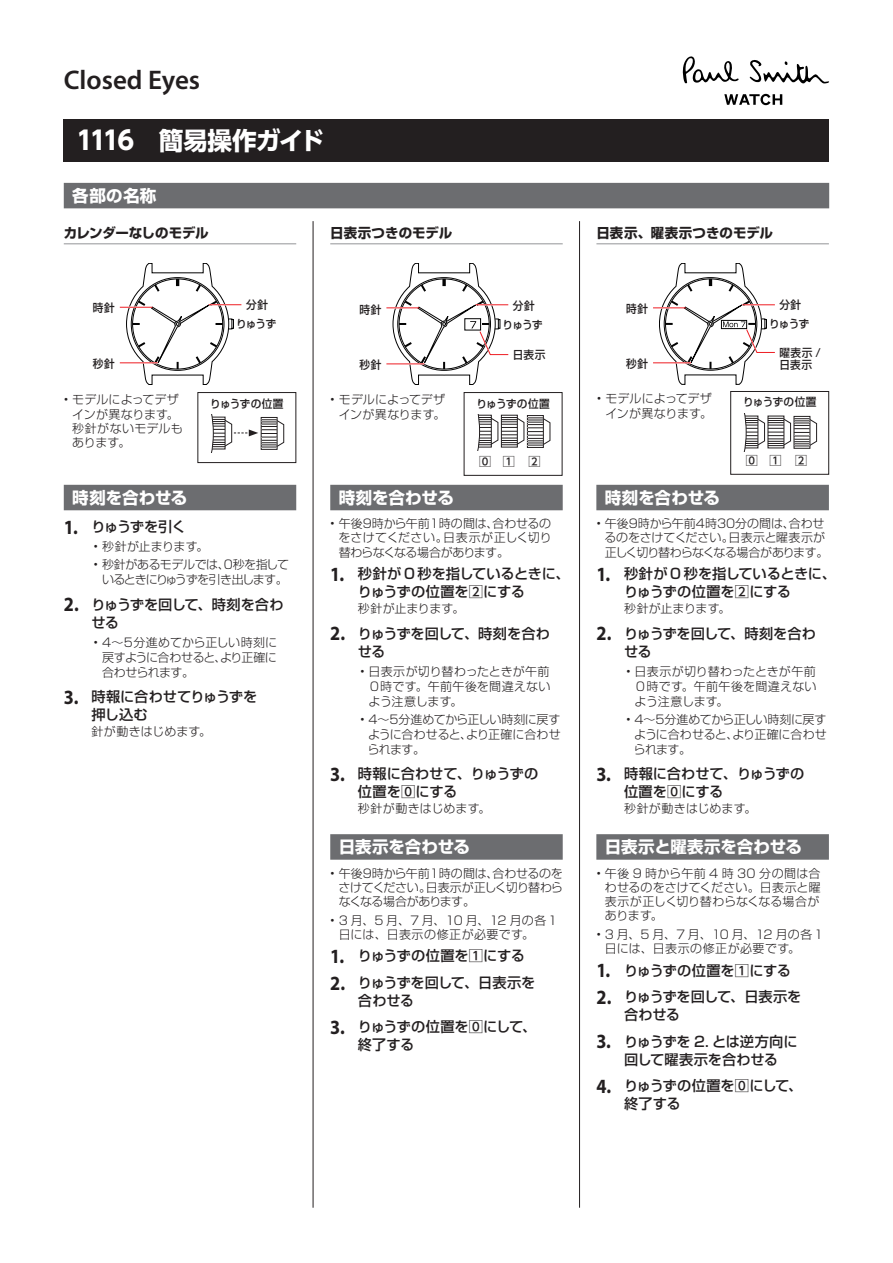
<style>
.page{position:relative;width:893px;height:1263px;background:#fff}
.page>*{position:absolute;margin:0;border:0;box-sizing:border-box;transform-origin:0 0}
.t1{font:600 27px "Myriad Pro";color:#231f20}
.t2{font:700 24.75px "UD Shin Go Pro";letter-spacing:-.03em;color:#fff}
.t3{font:700 16.5px "Shin Go Pro";letter-spacing:-.005em;color:#fff}
.t4{font:500 14.25px/18px "Shin Go Pro";letter-spacing:-.015em;color:#231f20}
.t5{font:500 14.25px/18px "Shin Go Pro";letter-spacing:-.035em;color:#231f20}
.t6{font:500 14.25px "Shin Go Pro";letter-spacing:-.07em;color:#231f20}
.t7{font:700 13.5px "Shin Go Pro";color:#231f20}
.t8{font:700 13.5px "Shin Go Pro";letter-spacing:-.025em;color:#231f20}
.t9{font:300 12px/14.2px "Shin Go Pro";letter-spacing:-.01em;color:#231f20;text-align:justify}
.t10{font:300 12px/14.2px "Shin Go Pro";letter-spacing:.035em;color:#231f20}
.t11{font:300 12px/14.2px "Shin Go Pro";letter-spacing:.015em;color:#231f20}
.t12{font:300 12px/15px "Shin Go Pro";letter-spacing:-.05em;color:#231f20;text-align:center}
.t13{font:500 12px "UD Shin Go Pro";letter-spacing:1.055em;color:#231f20}
.t14{font:500 11.25px/18.8px "Shin Go Pro";letter-spacing:.035em;color:#231f20;text-align:center;scale:.95 1}
.t15{font:500 11.25px "Shin Go Pro";letter-spacing:-.025em;color:#231f20;scale:.95 1}
.s1{font-size:25.5px}
.s2{font-family:"Myriad Pro";font-weight:700;font-size:20.25px}
.s3{font-family:"UD Shin Go Pro"}
</style>
<div class="page">
<hr style="left:313px;top:221px;width:1px;height:987px;background:#231f20">
<div style="left:64px;top:183px;width:765px;height:25px;background:#6c6d70"></div>
<svg style="left:477px;top:414px;width:74px;height:36px"></svg>
<div style="left:464px;top:392px;width:98px;height:84px;border:1px solid #231f20"></div>
<hr style="left:64px;top:243px;width:232px;height:1px;background:#939598">
<hr style="left:579px;top:221px;width:1px;height:987px;background:#231f20">
<hr style="left:120px;top:362px;width:38px;height:1px;background:#ee1d23">
<hr style="left:209px;top:304px;width:32px;height:1px;background:#ee1d23">
<hr style="left:330px;top:243px;width:233px;height:1px;background:#939598">
<hr style="left:596px;top:243px;width:233px;height:1px;background:#939598">
<hr style="left:386px;top:363px;width:38px;height:1px;background:#ee1d23">
<svg style="left:744px;top:413px;width:73px;height:38px"></svg>
<div style="left:730px;top:391px;width:99px;height:84px;border:1px solid #231f20"></div>
<hr style="left:653px;top:362px;width:38px;height:1px;background:#ee1d23">
<div style="left:64px;top:485px;width:232px;height:25px;background:#6c6d70"></div>
<div style="left:330px;top:485px;width:233px;height:25px;background:#6c6d70"></div>
<div style="left:330px;top:834px;width:233px;height:26px;background:#6c6d70"></div>
<div style="left:596px;top:485px;width:233px;height:25px;background:#6c6d70"></div>
<div style="left:596px;top:834px;width:233px;height:26px;background:#6c6d70"></div>
<svg style="left:123px;top:263px;width:111px;height:122px"></svg>
<hr style="left:120px;top:307px;width:32px;height:1px;background:#ee1d23">
<svg style="left:390px;top:263px;width:119px;height:122px"></svg>
<hr style="left:386px;top:307px;width:33px;height:1px;background:#ee1d23">
<svg style="left:657px;top:263px;width:118px;height:122px"></svg>
<hr style="left:653px;top:307px;width:33px;height:1px;background:#ee1d23">
<div style="left:197px;top:392px;width:99px;height:71px;border:1px solid #231f20"></div>
<svg style="left:211px;top:414px;width:73px;height:38px"></svg>
<svg style="left:682px;top:56px;width:57px;height:27px"></svg>
<svg style="left:750px;top:60px;width:79px;height:24px"></svg>
<svg style="left:724px;top:94px;width:58px;height:11px"></svg>
<div style="left:64px;top:119px;width:765px;height:43px;background:#231f20"></div>
<h1 class="t1" style="left:64px;top:63px;width:138px">Closed Eyes</h1>
<h2 class="t2" style="left:77px;top:120px;width:250px"><span class="s1">1116</span> 簡易操作ガイド</h2>
<h3 class="t3" style="left:72px;top:183px;width:86px">各部の名称</h3>
<p class="t8" style="left:64px;top:222px;width:146px">カレンダーなしのモデル</p>
<p class="t7" style="left:330px;top:222px;width:123px">日表示つきのモデル</p>
<p class="t7" style="left:596px;top:222px;width:178px">日表示、曜表示つきのモデル</p>
<p class="t14" style="left:93px;top:297px;width:25px">時針</p>
<p class="t14" style="left:93px;top:352px;width:25px">秒針</p>
<p class="t14" style="left:236px;top:294px;width:44px">分針<br>りゅうず</p>
<p class="t14" style="left:360px;top:299px;width:25px">時針</p>
<p class="t14" style="left:359px;top:354px;width:25px">秒針</p>
<p class="t14" style="left:503px;top:295px;width:44px">分針<br>りゅうず</p>
<p class="t14" style="left:513px;top:344px;width:36px">日表示</p>
<p class="t14" style="left:626px;top:298px;width:25px">時針</p>
<p class="t14" style="left:626px;top:352px;width:25px">秒針</p>
<p class="t14" style="left:769px;top:294px;width:44px">分針<br>りゅうず</p>
<p class="t14" style="left:779px;top:346px;width:45px;line-height:12px;text-align:left">曜表示 /日表示</p>
<p class="t11" style="left:72px;top:391px;width:112px;text-indent:-9px">• モデルによってデザインが異なります。秒針がないモデルもあります。</p>
<p class="t15" style="left:210px;top:394px;width:79px">りゅうずの位置</p>
<p class="t9" style="left:597px;top:390px;width:117px;text-align:right">• モデルによってデザインが異なります。</p>
<p class="t9" style="left:330px;top:391px;width:117px;text-align:right">• モデルによってデザインが異なります。</p>
<p class="t15" style="left:743px;top:393px;width:79px">りゅうずの位置</p>
<p class="t13" style="left:746px;top:450px;width:63px">012</p>
<p class="t15" style="left:477px;top:394px;width:79px">りゅうずの位置</p>
<p class="t13" style="left:479px;top:451px;width:63px">012</p>
<h3 class="t3" style="left:72px;top:485px;width:117px">時刻を合わせる</h3>
<p class="t6" style="left:64px;top:515px;width:124px"><span class="s2">1.</span> りゅうずを引く</p>
<p class="t9" style="left:94px;top:538px;width:116px">• 秒針が止まります。</p>
<p class="t12" style="left:94px;top:556px;width:197px">• 秒針があるモデルでは、0秒を指しているときにりゅうずを引き出します。</p>
<p class="t5" style="left:91px;top:593px;width:194px;text-indent:-28px"><span class="s2">2.</span> りゅうずを回して、時刻を合わせる</p>
<p class="t9" style="left:102px;top:633px;width:177px;line-height:15px;text-indent:-9px">• 4〜5分進めてから正しい時刻に戻すように合わせると、より正確に合わせられます。</p>
<p class="t4" style="left:91px;top:686px;width:167px;text-indent:-28px"><span class="s2">3.</span> 時報に合わせてりゅうずを押し込む</p>
<p class="t11" style="left:91px;top:723px;width:121px">針が動きはじめます。</p>
<h3 class="t3" style="left:339px;top:485px;width:117px">時刻を合わせる</h3>
<p class="t9" style="left:338px;top:515px;width:215px;text-indent:-8px">• 午後9時から午前1時の間は、合わせるのをさけてください。日表示が正しく切り替わらなくなる場合があります。</p>
<p class="t4" style="left:358px;top:563px;width:213px;text-indent:-28px"><span class="s2">1.</span> 秒針が 0 秒を指しているときに、りゅうずの位置を<span class="s3">2</span>にする</p>
<p class="t9" style="left:358px;top:600px;width:108px">秒針が止まります。</p>
<p class="t5" style="left:358px;top:623px;width:194px;text-indent:-28px"><span class="s2">2.</span> りゅうずを回して、時刻を合わせる</p>
<p class="t9" style="left:369px;top:662px;width:183px;line-height:15px;text-indent:-9px">• 日表示が切り替わったときが午前０時です。午前午後を間違えないよう注意します。</p>
<p class="t9" style="left:368px;top:710px;width:195px;line-height:15px;text-indent:-8px">• 4〜5分進めてから正しい時刻に戻すように合わせると、より正確に合わせられます。</p>
<p class="t4" style="left:358px;top:763px;width:182px;text-indent:-28px"><span class="s2">3.</span> 時報に合わせて、りゅうずの位置を<span class="s3">0</span>にする</p>
<p class="t11" style="left:358px;top:800px;width:134px">秒針が動きはじめます。</p>
<h3 class="t3" style="left:339px;top:834px;width:133px">日表示を合わせる</h3>
<p class="t9" style="left:338px;top:864px;width:226px;text-indent:-8px">• 午後9時から午前1時の間は、合わせるのをさけてください。日表示が正しく切り替わらなくなる場合があります。</p>
<p class="t10" style="left:339px;top:911px;width:220px;text-indent:-9px">• 3 月、5 月、7 月、10 月、12 月の各1日には、日表示の修正が必要です。</p>
<p class="t4" style="left:330px;top:945px;width:196px"><span class="s2">1.</span> りゅうずの位置を<span class="s3">1</span>にする</p>
<p class="t4" style="left:358px;top:972px;width:179px;text-indent:-28px"><span class="s2">2.</span> りゅうずを回して、日表示を合わせる</p>
<p class="t4" style="left:358px;top:1016px;width:180px;text-indent:-28px"><span class="s2">3.</span> りゅうずの位置を<span class="s3">0</span>にして、終了する</p>
<h3 class="t3" style="left:605px;top:485px;width:117px">時刻を合わせる</h3>
<p class="t9" style="left:604px;top:515px;width:225px;text-align:left;text-indent:-8px">• 午後9時から午前4時30分の間は、合わせるのをさけてください。日表示と曜表示が正しく切り替わらなくなる場合があります。</p>
<p class="t4" style="left:624px;top:563px;width:214px;text-indent:-28px"><span class="s2">1.</span> 秒針が 0 秒を指しているときに、りゅうずの位置を<span class="s3">2</span>にする</p>
<p class="t9" style="left:624px;top:600px;width:108px">秒針が止まります。</p>
<p class="t5" style="left:624px;top:623px;width:194px;text-indent:-28px"><span class="s2">2.</span> りゅうずを回して、時刻を合わせる</p>
<p class="t9" style="left:635px;top:662px;width:183px;line-height:15px;text-indent:-9px">• 日表示が切り替わったときが午前０時です。午前午後を間違えないよう注意します。</p>
<p class="t9" style="left:634px;top:710px;width:195px;line-height:15px;text-indent:-8px">• 4〜5分進めてから正しい時刻に戻すように合わせると、より正確に合わせられます。</p>
<p class="t4" style="left:624px;top:763px;width:182px;text-indent:-28px"><span class="s2">3.</span> 時報に合わせて、りゅうずの位置を<span class="s3">0</span>にする</p>
<p class="t11" style="left:624px;top:800px;width:134px">秒針が動きはじめます。</p>
<h3 class="t3" style="left:605px;top:834px;width:199px">日表示と曜表示を合わせる</h3>
<p class="t9" style="left:605px;top:864px;width:217px;text-indent:-9px">• 午後 9 時から午前 4 時 30 分の間は合わせるのをさけてください。日表示と曜表示が正しく切り替わらなくなる場合があります。</p>
<p class="t10" style="left:605px;top:925px;width:220px;text-indent:-9px">• 3 月、5 月、7 月、10 月、12 月の各1日には、日表示の修正が必要です。</p>
<p class="t4" style="left:596px;top:959px;width:196px"><span class="s2">1.</span> りゅうずの位置を<span class="s3">1</span>にする</p>
<p class="t4" style="left:624px;top:986px;width:179px;text-indent:-28px"><span class="s2">2.</span> りゅうずを回して、日表示を合わせる</p>
<p class="t4" style="left:596px;top:1030px;width:203px;text-align:center"><span class="s2">3.</span> りゅうずを 2. とは逆方向に回して曜表示を合わせる</p>
<p class="t4" style="left:624px;top:1075px;width:180px;text-indent:-28px"><span class="s2">4.</span> りゅうずの位置を<span class="s3">0</span>にして、終了する</p>
</div>
